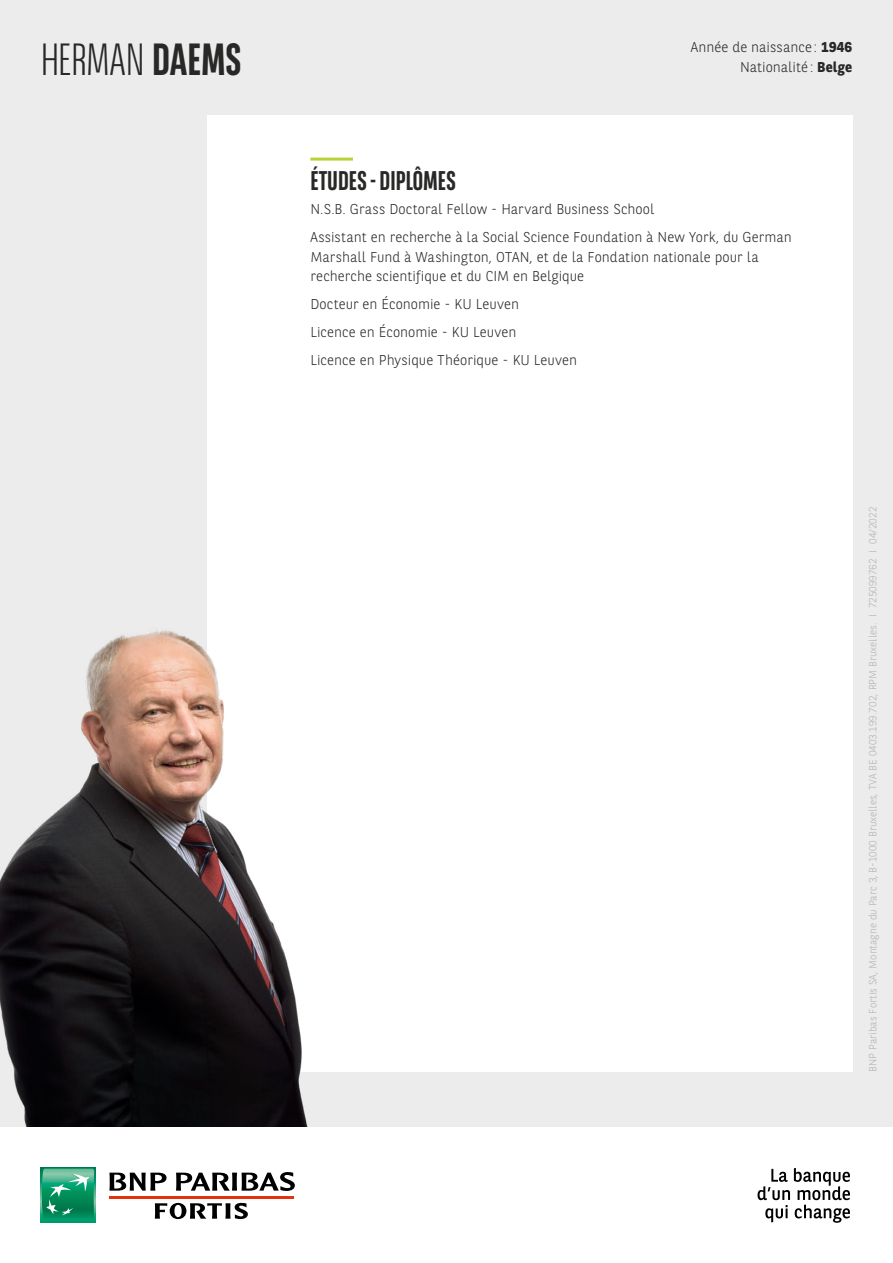
<style>
.page{position:relative;width:893px;height:1263px;background:#fff}
.page>*{position:absolute;margin:0;border:0;box-sizing:border-box;transform-origin:0 0}
.t1{font:300 45px "BNPP Sans Condensed";letter-spacing:-.01em;color:#282827}
.t2{font:700 27px "BNPP Sans Condensed";color:#282827}
.t3{font:300 14.25px/28px "BNPP Sans";letter-spacing:.005em;color:#282827}
.t4{font:300 10.5px "BNPP Sans";color:#b1b2b3}
.s1{font-weight:700}
</style>
<div class="page">
<div style="left:0;top:0;width:893px;height:1127px;background:#ececed"></div>
<div style="left:207px;top:115px;width:645px;height:956px;background:#fff"></div>
<div style="left:41px;top:1168px;width:54px;height:54px;background:#009e6b"></div>
<svg style="left:42px;top:1168px;width:52px;height:49px"></svg>
<hr style="left:109px;top:1196px;width:185px;height:2px;background:#e6310e">
<svg style="left:109px;top:1172px;width:58px;height:18px"></svg>
<svg style="left:176px;top:1172px;width:119px;height:19px"></svg>
<svg style="left:155px;top:1203px;width:93px;height:16px"></svg>
<img style="left:0;top:628px;width:363px;height:499px">
<svg style="left:757px;top:1168px;width:93px;height:55px"></svg>
<hr style="left:310px;top:158px;width:43px;height:3px;background:#bbd032">
<h1 class="t1" style="left:41px;top:31px;width:202px">HERMAN <span class="s1">DAEMS</span></h1>
<p class="t3" style="left:691px;top:36px;width:163px;line-height:20.4px;text-align:right">Année de naissance : <span class="s1">1946<br></span>Nationalité : <span class="s1">Belge</span></p>
<h2 class="t2" style="left:310px;top:165px;width:147px">ÉTUDES - DIPLÔMES</h2>
<p class="t3" style="left:310px;top:194px;width:483px">N.S.B. Grass Doctoral Fellow - Harvard Business School<br>Assistant en recherche à la Social Science Foundation à New York, du German</p>
<p class="t3" style="left:310px;top:246px;width:450px;line-height:19.5px">Marshall Fund à Washington, OTAN, et de la Fondation nationale pour la recherche scientifique et du CIM en Belgique</p>
<p class="t3" style="left:310px;top:289px;width:268px">Docteur en Économie - KU Leuven<br>Licence en Économie - KU Leuven<br>Licence en Physique Théorique - KU Leuven</p>
<p class="t4" style="left:866px;top:1071px;width:566px;rotate:-90deg">BNP Paribas Fortis SA, Montagne du Parc 3, B‑1000 Bruxelles, TVA BE 0403.199.702, RPM Bruxelles. I 725099762 I 04/2022</p>
</div>
